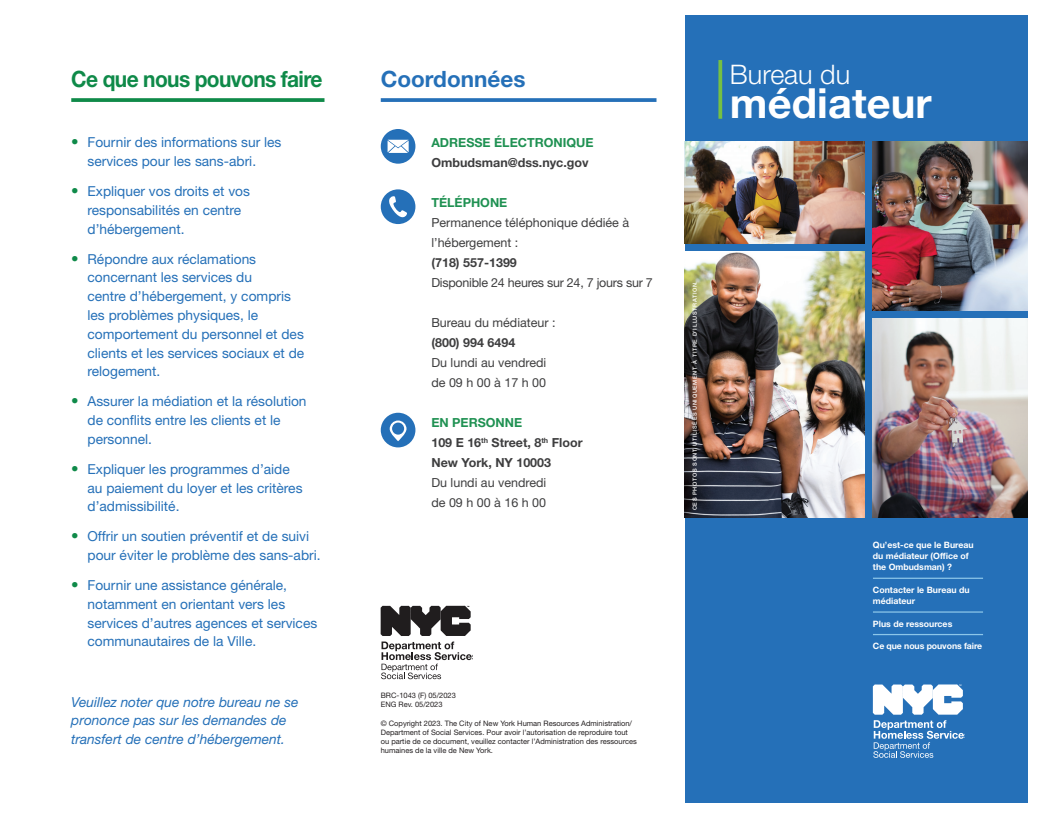
<style>
.page{position:relative;width:1043px;height:818px;background:#fff}
.page>*{position:absolute;margin:0;border:0;box-sizing:border-box;transform-origin:0 0}
.t1{font:700 41.62px "Helvetica Neue LT Std";letter-spacing:.005em;color:#fff}
.t2{font:300 26.88px "Helvetica Neue LT Std";color:#fff}
.t3{font:700 22.5px "Helvetica Neue LT Std";letter-spacing:-.03em;color:#0f8a49;scale:.93 1}
.t4{font:700 22.5px "Helvetica Neue LT Std";color:#2570b8}
.t5{font:13.75px/18.8px "Helvetica Neue LT Std";color:#2570b8}
.t6{font:italic 13.75px/18.8px "Helvetica Neue LT Std";color:#2570b8}
.t7{font:12.5px/20px "Helvetica Neue LT Std";color:#3e3e3f}
.t8{font:700 12.5px/20px "Helvetica Neue LT Std";color:#3e3e3f}
.t9{font:12.5px "Helvetica Neue LT Std";letter-spacing:-.02em;color:#3e3e3f}
.t10{font:700 12.5px "Helvetica Neue LT Std";color:#1f9152}
.t11{font:700 8.75px/11.2px "Helvetica Neue LT Std";color:#fff}
.t12{font:7.5px/9px "Helvetica Neue LT Std";color:#231f20}
.t13{font:500 5.62px "Helvetica Neue LT Std";letter-spacing:.11em;color:#fff}
.s1{font-size:15px;color:#0f8a49}
.s2{color:#1f9152}
</style>
<div class="page">
<div style="left:684px;top:15px;width:344px;height:787px;background:#2570b8"></div>
<img style="left:684px;top:142px;width:181px;height:101px">
<img style="left:684px;top:252px;width:181px;height:266px">
<img style="left:873px;top:142px;width:155px;height:168px">
<img style="left:873px;top:318px;width:155px;height:200px">
<svg style="left:71px;top:98px;width:253px;height:4px"></svg>
<hr style="left:873px;top:577px;width:110px;height:2px;background:#8cc6e9">
<hr style="left:873px;top:611px;width:110px;height:1px;background:#8cc6e9">
<hr style="left:873px;top:634px;width:110px;height:1px;background:#8cc6e9">
<svg style="left:718px;top:60px;width:4px;height:59px"></svg>
<svg style="left:873px;top:684px;width:90px;height:30px"></svg>
<svg style="left:873px;top:720px;width:91px;height:37px"></svg>
<svg style="left:380px;top:605px;width:92px;height:74px"></svg>
<div style="left:381px;top:189px;width:34px;height:35px;background:#2570b8;border-radius:50%"></div>
<svg style="left:389px;top:196px;width:18px;height:21px"></svg>
<div style="left:381px;top:129px;width:34px;height:35px;background:#2570b8;border-radius:50%"></div>
<svg style="left:387px;top:140px;width:22px;height:13px"></svg>
<div style="left:381px;top:412px;width:34px;height:35px;background:#2570b8;border-radius:50%"></div>
<svg style="left:390px;top:420px;width:16px;height:21px"></svg>
<svg style="left:381px;top:98px;width:275px;height:4px"></svg>
<h3 class="t3" style="left:71px;top:65px;width:272px">Ce que nous pouvons faire</h3>
<h3 class="t4" style="left:381px;top:65px;width:146px">Coordonnées</h3>
<h2 class="t2" style="left:730px;top:58px;width:122px">Bureau du</h2>
<h1 class="t1" style="left:730px;top:77px;width:203px">médiateur</h1>
<p class="t5" style="left:87px;top:133px;width:195px;text-indent:-16px"><span class="s1">•</span> Fournir des informations sur les services pour les sans-abri.</p>
<p class="t5" style="left:88px;top:182px;width:164px;text-indent:-16px"><span class="s1">•</span> Expliquer vos droits et vos responsabilités en centre d’hébergement.</p>
<p class="t5" style="left:88px;top:249px;width:218px;text-indent:-16px"><span class="s1">•</span> Répondre aux réclamations concernant les services du<br>centre d’hébergement, y compris les problèmes physiques, le comportement du personnel et des clients et les services sociaux et de relogement.</p>
<p class="t5" style="left:88px;top:392px;width:221px;text-indent:-16px"><span class="s1">•</span> Assurer la médiation et la résolution de conflits entre les clients et le personnel.</p>
<p class="t5" style="left:88px;top:459px;width:216px;text-indent:-16px"><span class="s1">•</span> Expliquer les programmes d’aide au paiement du loyer et les critères d’admissibilité.</p>
<p class="t5" style="left:88px;top:527px;width:235px;text-indent:-16px"><span class="s1">•</span> Offrir un soutien préventif et de suivi pour éviter le problème des sans-abri.</p>
<p class="t5" style="left:87px;top:575px;width:231px;text-indent:-16px"><span class="s1">•</span> Fournir une assistance générale, notamment en orientant vers les services d’autres agences et services communautaires de la Ville.</p>
<p class="t10" style="left:431px;top:134px;width:164px">ADRESSE ÉLECTRONIQUE</p>
<p class="t8" style="left:431px;top:152px;width:159px">Ombudsman@dss.nyc.gov</p>
<p class="t10" style="left:431px;top:194px;width:77px">TÉLÉPHONE</p>
<p class="t7" style="left:431px;top:212px;width:199px">Permanence téléphonique dédiée à l’hébergement :</p>
<p class="t8" style="left:431px;top:252px;width:87px">(718) 557-1399</p>
<p class="t9" style="left:431px;top:275px;width:223px">Disponible 24 heures sur 24, 7 jours sur 7</p>
<p class="t7" style="left:431px;top:312px;width:126px">Bureau du médiateur :</p>
<p class="t8" style="left:431px;top:332px;width:85px">(800) 994 6494</p>
<p class="t7" style="left:431px;top:352px;width:116px">Du lundi au vendredi de 09 h 00 à 17 h 00</p>
<p class="t8" style="left:431px;top:412px;width:153px"><span class="s2">EN PERSONNE<br></span>109 E 16<sup>th</sup> Street, 8<sup>th</sup> Floor<br>New York, NY 10003</p>
<p class="t7" style="left:431px;top:472px;width:116px">Du lundi au vendredi de 09 h 00 à 16 h 00</p>
<p class="t13" style="left:691px;top:510px;width:231px;rotate:-90deg">CES PHOTOS SONT UTILISÉES UNIQUEMENT À TITRE D’ILLUSTRATION.</p>
<p class="t11" style="left:873px;top:539px;width:102px">Qu’est-ce que le Bureau du médiateur (Office of the Ombudsman) ?</p>
<p class="t11" style="left:873px;top:584px;width:98px">Contacter le Bureau du médiateur</p>
<p class="t11" style="left:873px;top:617px;width:81px">Plus de ressources</p>
<p class="t11" style="left:873px;top:640px;width:111px">Ce que nous pouvons faire</p>
<p class="t6" style="left:71px;top:692px;width:229px">Veuillez noter que notre bureau ne se prononce pas sur les demandes de transfert de centre d’hébergement.</p>
<p class="t12" style="left:381px;top:691px;width:77px">BRC-1043 (F) 05/2023<br>ENG Rev. 05/2023</p>
<p class="t12" style="left:381px;top:718px;width:258px">© Copyright 2023. The City of New York Human Resources Administration/ Department of Social Services. Pour avoir l’autorisation de reproduire tout ou partie de ce document, veuillez contacter l’Administration des ressources humaines de la ville de New York.</p>
</div>
